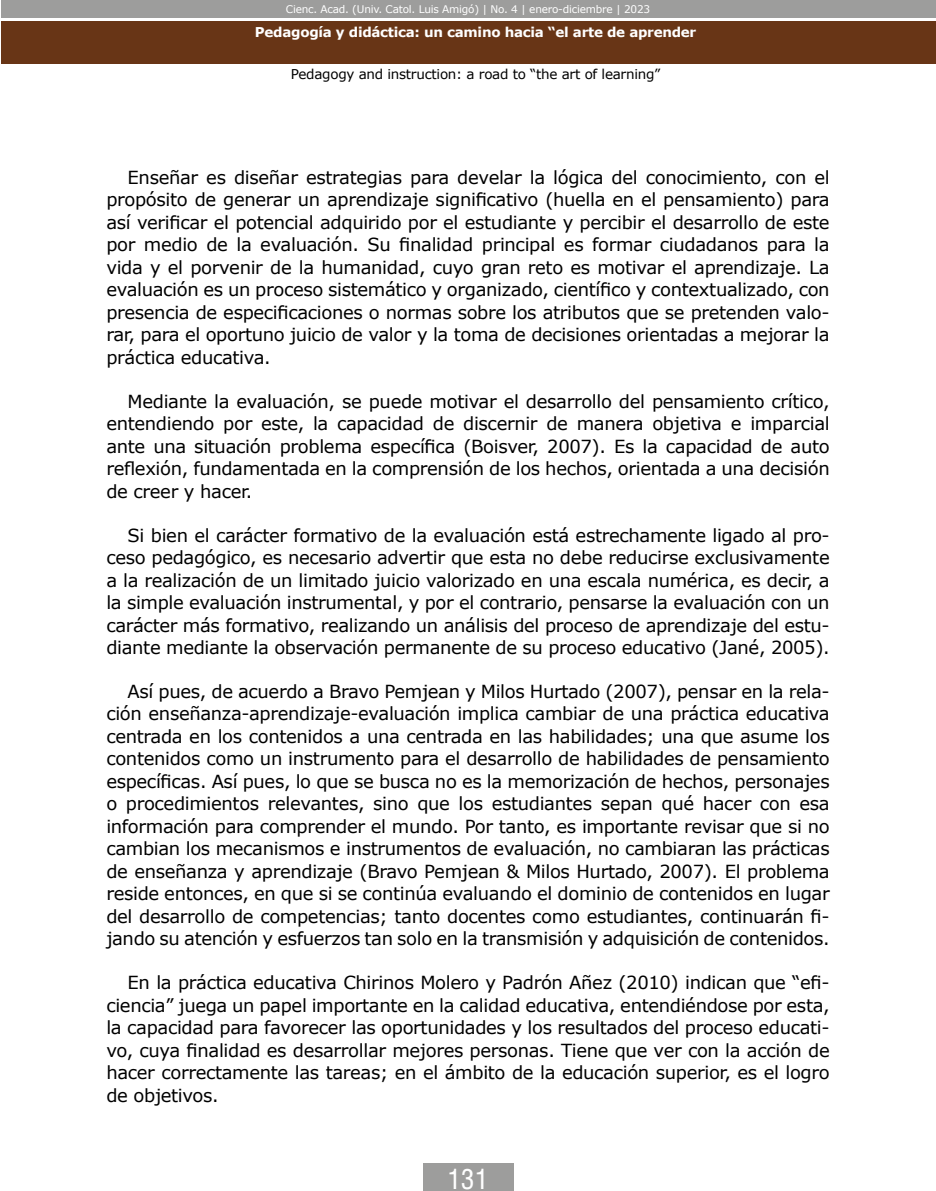
<style>
.page{position:relative;width:936px;height:1191px;background:#fff}
.page>*{position:absolute;margin:0;border:0;box-sizing:border-box;transform-origin:0 0}
.t1{font:27px "Arena Condensed";color:#fff}
.t2{font:18px/22.5px "Verdana";letter-spacing:-.02em;color:#000;text-align:justify}
.t3{font:700 13.5px "Verdana";letter-spacing:-.02em;color:#fff}
.t4{font:13.5px "Verdana";letter-spacing:-.02em;color:#000}
.t5{font:10.5px "Verdana";letter-spacing:-.02em;color:#fff}
</style>
<div class="page">
<div style="left:1px;top:21px;width:934px;height:43px;background:#683516"></div>
<div style="left:1px;top:0;width:934px;height:18px;background:#9d9d9c"></div>
<div style="left:423px;top:1163px;width:90px;height:28px;background:#9d9d9c"></div>
<p class="t5" style="left:286px;top:2px;width:366px">Cienc. Acad. (Univ. Catol. Luis Amigó) | No. 4 | enero-diciembre | 2023</p>
<p class="t3" style="left:255px;top:22px;width:443px">Pedagogía y didáctica: un camino hacia “el arte de aprender</p>
<p class="t4" style="left:291px;top:65px;width:371px">Pedagogy and instruction: a road to “the art of learning”</p>
<p class="t2" style="left:106px;top:166px;width:724px;text-indent:21px">Enseñar es diseñar estrategias para develar la lógica del conocimiento, con el propósito de generar un aprendizaje significativo (huella en el pensamiento) para así verificar el potencial adquirido por el estudiante y percibir el desarrollo de este por medio de la evaluación. Su finalidad principal es formar ciudadanos para la vida y el porvenir de la humanidad, cuyo gran reto es motivar el aprendizaje. La evaluación es un proceso sistemático y organizado, científico y contextualizado, con presencia de especificaciones o normas sobre los atributos que se pretenden valo&shy;rar, para el oportuno juicio de valor y la toma de decisiones orientadas a mejorar la práctica educativa.</p>
<p class="t2" style="left:106px;top:390px;width:724px;text-indent:21px">Mediante la evaluación, se puede motivar el desarrollo del pensamiento crítico, entendiendo por este, la capacidad de discernir de manera objetiva e imparcial ante una situación problema específica (Boisver, 2007). Es la capacidad de auto reflexión, fundamentada en la comprensión de los hechos, orientada a una decisión de creer y hacer.</p>
<p class="t2" style="left:106px;top:523px;width:724px;text-indent:21px">Si bien el carácter formativo de la evaluación está estrechamente ligado al pro&shy;ceso pedagógico, es necesario advertir que esta no debe reducirse exclusivamente a la realización de un limitado juicio valorizado en una escala numérica, es decir, a la simple evaluación instrumental, y por el contrario, pensarse la evaluación con un carácter más formativo, realizando un análisis del proceso de aprendizaje del estu&shy;diante mediante la observación permanente de su proceso educativo (Jané, 2005).</p>
<p class="t2" style="left:106px;top:680px;width:724px;text-indent:21px">Así pues, de acuerdo a Bravo Pemjean y Milos Hurtado (2007), pensar en la rela&shy;ción enseñanza-aprendizaje-evaluación implica cambiar de una práctica educativa centrada en los contenidos a una centrada en las habilidades; una que asume los contenidos como un instrumento para el desarrollo de habilidades de pensamiento específicas. Así pues, lo que se busca no es la memorización de hechos, personajes o procedimientos relevantes, sino que los estudiantes sepan qué hacer con esa información para comprender el mundo. Por tanto, es importante revisar que si no cambian los mecanismos e instrumentos de evaluación, no cambiaran las prácticas de enseñanza y aprendizaje (Bravo Pemjean &amp; Milos Hurtado, 2007). El problema reside entonces, en que si se continúa evaluando el dominio de contenidos en lugar del desarrollo de competencias; tanto docentes como estudiantes, continuarán fi&shy;jando su atención y esfuerzos tan solo en la transmisión y adquisición de contenidos.</p>
<p class="t2" style="left:106px;top:971px;width:724px;text-indent:21px">En la práctica educativa Chirinos Molero y Padrón Añez (2010) indican que “efi&shy;ciencia” juega un papel importante en la calidad educativa, entendiéndose por esta, la capacidad para favorecer las oportunidades y los resultados del proceso educati&shy;vo, cuya finalidad es desarrollar mejores personas. Tiene que ver con la acción de hacer correctamente las tareas; en el ámbito de la educación superior, es el logro de objetivos.</p>
<h1 class="t1" style="left:447px;top:1163px;width:42px">131</h1>
</div>
